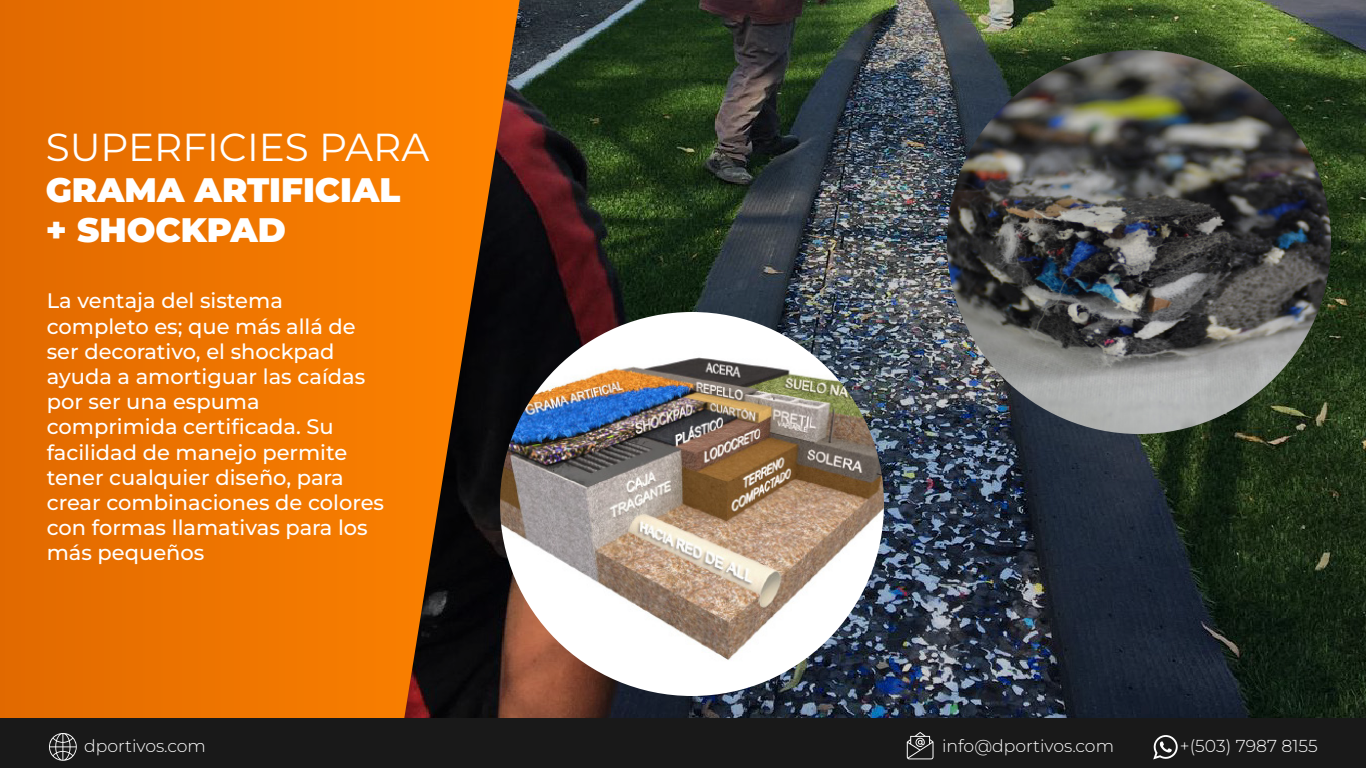
<style>
.page{position:relative;width:1366px;height:768px;background:#fff}
.page>*{position:absolute;margin:0;border:0;box-sizing:border-box;transform-origin:0 0}
.t1{font:39px "Montserrat";color:#fff}
.t2{font:900 34px/40.8px "Montserrat";color:#fff}
.t3{font:500 21px/25.2px "Montserrat";color:#fff}
.t4{font:300 17.3px "Montserrat";color:#fff}
</style>
<div class="page">
<img style="left:520px;top:0;width:846px;height:718px">
<img style="left:500px;top:312px;width:384px;height:384px;border-radius:192px">
<img style="left:947px;top:50px;width:384px;height:384px;border-radius:192px">
<svg style="left:0;top:0;width:520px;height:718px;background:#d76a02"></svg>
<div style="left:0;top:718px;width:1366px;height:50px;background:#191919"></div>
<svg style="left:1153px;top:735px;width:25px;height:25px"></svg>
<svg style="left:907px;top:732px;width:27px;height:27px"></svg>
<svg style="left:49px;top:733px;width:28px;height:28px"></svg>
<h1 class="t1" style="left:46px;top:121px;width:385px">SUPERFICIES PARA</h1>
<h2 class="t2" style="left:46px;top:168px;width:356px">GRAMA ARTIFICIAL + SHOCKPAD</h2>
<p class="t3" style="left:47px;top:288px;width:339px">La ventaja del sistema completo es; que más allá de ser decorativo, el shockpad ayuda a amortiguar las caídas por ser una espuma comprimida certificada. Su facilidad de manejo permite tener cualquier diseño, para crear combinaciones de colores con formas llamativas para los más pequeños</p>
<p class="t4" style="left:84px;top:734px;width:123px">dportivos.com</p>
<p class="t4" style="left:942px;top:734px;width:174px">info@dportivos.com</p>
<p class="t4" style="left:1180px;top:734px;width:139px">+(503) 7987 8155</p>
</div>
